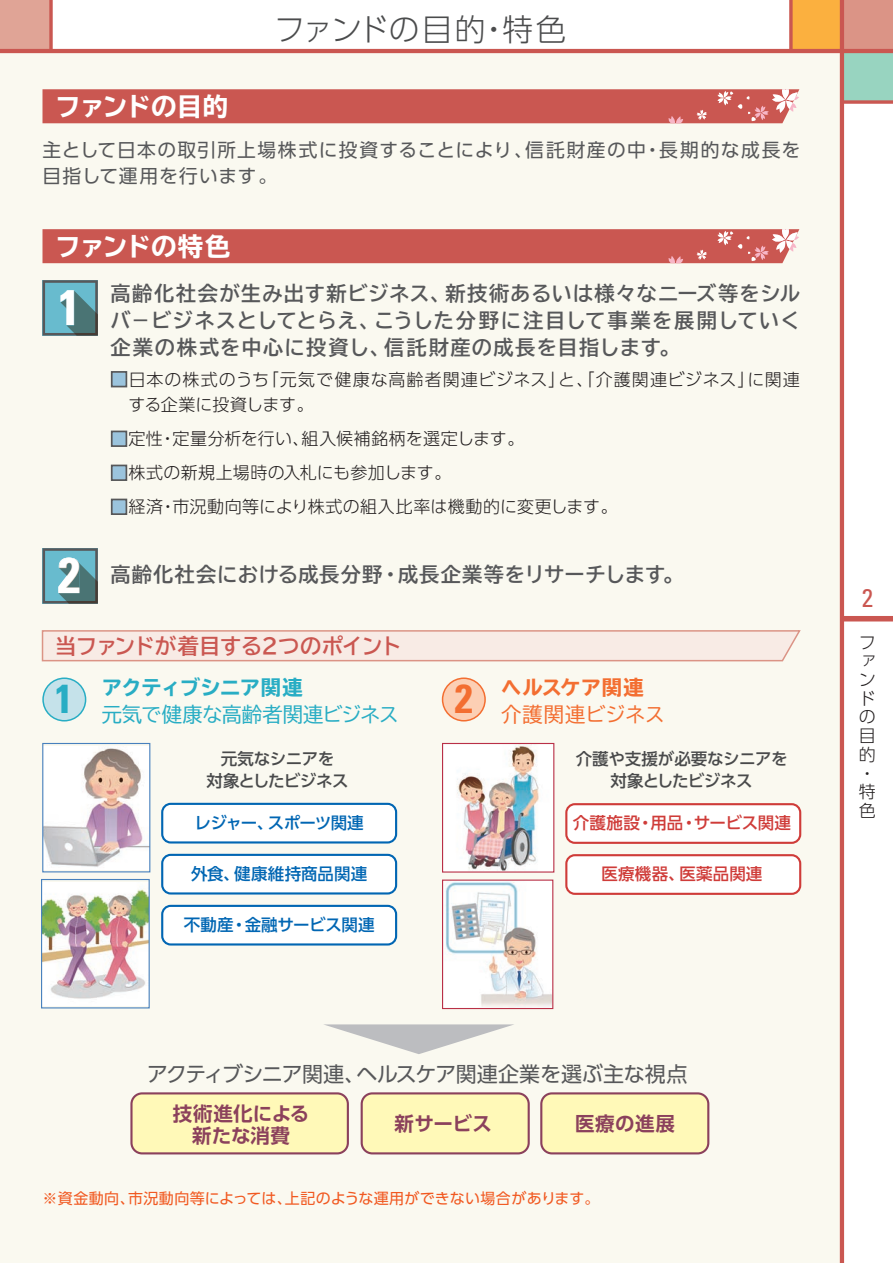
<style>
.page{position:relative;width:893px;height:1263px;background:#fff}
.page>*{position:absolute;margin:0;border:0;box-sizing:border-box;transform-origin:0 0}
.t1{font:700 condensed 49.95px "Univers";color:#fff}
.t2{font:300 30.75px "UD Shin Go Pro";letter-spacing:.005em;color:#4b4c4d}
.t3{font:700 expanded 25.5px "TBUD Go Std";letter-spacing:-.025em;color:#fff}
.t4{font:condensed 25.5px "Univers";color:#ca5751}
.t5{font:700 21.3px "TBUD Go Std";letter-spacing:-.025em;color:#ca5751}
.t6{font:21px "UD Shin Go Pro";letter-spacing:-.03em;color:#57585a}
.t7{font:700 20.25px/26.7px "TBUD Go Std";letter-spacing:.06em;color:#57585a;text-align:justify}
.t8{font:700 20.25px "TBUD Go Std";letter-spacing:.03em;color:#57585a}
.t9{font:20.25px/26.7px "TBUD Go Std";letter-spacing:-.015em;color:#28adc4}
.t10{font:20.25px/26.7px "TBUD Go Std";color:#f36e31}
.t11{font:700 19.5px/22.5px "UD Shin Go Pro De";letter-spacing:.015em;color:#8b415c;text-align:center}
.t12{font:18.75px/26.2px "UD Shin Go Pro";letter-spacing:.07em;color:#57585a}
.t13{font:300 16.95px/18.8px "UD Shin Go Pro";letter-spacing:.025em;color:#231f20}
.t14{font:300 16.95px/25.5px "UD Shin Go Pro";letter-spacing:.045em;color:#231f20}
.t15{font:500 16.5px/22.5px "UD Shin Go Pro";letter-spacing:-.025em;color:#494a4b;text-align:center}
.t16{font:500 16.5px "UD Shin Go Pro";letter-spacing:.005em;color:#cf3c39}
.t17{font:500 16.5px "UD Shin Go Pro";letter-spacing:-.01em;color:#0166b3}
.t18{font:500 16.5px "UD Shin Go Pro";letter-spacing:-.05em;color:#0166b3}
.t19{font:15px "UD Shin Go Pro";letter-spacing:.025em;color:#f15921}
.s1{color:#9bc4dd}
.s2{font-weight:700;font-stretch:expanded}
</style>
<div class="page">
<div style="left:0;top:0;width:51px;height:51px;background:#e0a496"></div>
<div style="left:842px;top:0;width:51px;height:51px;background:#db9486"></div>
<div style="left:842px;top:51px;width:51px;height:51px;background:#98d4c0"></div>
<div style="left:791px;top:0;width:51px;height:51px;background:#fbb03f"></div>
<svg style="left:49px;top:0;width:4px;height:49px"></svg>
<div style="left:0;top:51px;width:842px;height:1212px;background:#faf9f0"></div>
<div style="left:842px;top:616px;width:51px;height:5px;background:#ca5751"></div>
<hr style="left:840px;top:0;width:4px;height:1263px;background:#ca5751">
<hr style="left:0;top:49px;width:893px;height:4px;background:#ca5751">
<svg style="left:844px;top:100px;width:49px;height:4px"></svg>
<svg style="left:789px;top:0;width:4px;height:49px"></svg>
<div style="left:131px;top:1093px;width:217px;height:60px;background:#fff9b8;border-radius:11px"></div>
<div style="left:130px;top:1092px;width:219px;height:62px;border:2px solid #8b415c;border-radius:11px"></div>
<div style="left:362px;top:1093px;width:167px;height:60px;background:#fff9b8;border-radius:11px"></div>
<div style="left:361px;top:1092px;width:169px;height:62px;border:2px solid #8b415c;border-radius:11px"></div>
<div style="left:541px;top:1093px;width:167px;height:60px;background:#fff9b8;border-radius:11px"></div>
<div style="left:540px;top:1092px;width:169px;height:62px;border:2px solid #8b415c;border-radius:11px"></div>
<div style="left:42px;top:89px;width:757px;height:34px;background:#ca5751"></div>
<div style="left:42px;top:229px;width:757px;height:34px;background:#ca5751"></div>
<svg style="left:41px;top:630px;width:760px;height:32px"></svg>
<svg style="left:43px;top:280px;width:55px;height:55px"></svg>
<div style="left:111px;top:371px;width:16px;height:16px;border:2px solid #57585a"></div>
<div style="left:111px;top:431px;width:16px;height:16px;border:2px solid #57585a"></div>
<div style="left:111px;top:465px;width:16px;height:16px;border:2px solid #57585a"></div>
<div style="left:111px;top:499px;width:16px;height:16px;border:2px solid #57585a"></div>
<svg style="left:43px;top:548px;width:55px;height:55px"></svg>
<img style="left:43px;top:882px;width:105px;height:123px">
<div style="left:41px;top:879px;width:109px;height:129px;border:1px solid #4780bd"></div>
<img style="left:44px;top:746px;width:104px;height:123px">
<div style="left:42px;top:743px;width:108px;height:129px;border:1px solid #4780bd"></div>
<div style="left:443px;top:743px;width:111px;height:129px;background:#fff"></div>
<img style="left:457px;top:745px;width:82px;height:125px">
<div style="left:442px;top:743px;width:112px;height:129px;border:1px solid #b93047"></div>
<img style="left:444px;top:881px;width:107px;height:126px">
<div style="left:442px;top:879px;width:111px;height:130px;border:1px solid #b93047"></div>
<div style="left:43px;top:678px;width:43px;height:43px;background:#c5e2ea;border-radius:50%"></div>
<div style="left:42px;top:677px;width:44px;height:44px;border:2px solid #28adc4;border-radius:50%"></div>
<div style="left:443px;top:678px;width:42px;height:43px;background:#fccfb4;border-radius:50%"></div>
<div style="left:442px;top:677px;width:44px;height:44px;border:2px solid #f36e31;border-radius:50%"></div>
<div style="left:566px;top:804px;width:234px;height:39px;background:#fff;border-radius:8px"></div>
<div style="left:565px;top:803px;width:236px;height:41px;border:2px solid #cf3c39;border-radius:8px"></div>
<div style="left:566px;top:855px;width:234px;height:39px;background:#fff;border-radius:8px"></div>
<div style="left:565px;top:854px;width:236px;height:41px;border:2px solid #cf3c39;border-radius:8px"></div>
<div style="left:162px;top:804px;width:234px;height:38px;background:#fff;border-radius:8px"></div>
<div style="left:161px;top:803px;width:236px;height:40px;border:2px solid #0166b3;border-radius:8px"></div>
<div style="left:162px;top:855px;width:234px;height:38px;background:#fff;border-radius:8px"></div>
<div style="left:161px;top:854px;width:236px;height:40px;border:2px solid #0166b3;border-radius:8px"></div>
<div style="left:162px;top:906px;width:234px;height:38px;background:#fff;border-radius:8px"></div>
<div style="left:161px;top:905px;width:236px;height:40px;border:2px solid #0166b3;border-radius:8px"></div>
<svg style="left:324px;top:1024px;width:190px;height:30px"></svg>
<p class="t3" style="left:55px;top:92px;width:175px">ファンドの目的</p>
<h2 class="t2" style="left:274px;top:4px;width:294px">ファンドの目的・特色</h2>
<p class="t12" style="left:43px;top:136px;width:759px">主として日本の取引所上場株式に投資することにより、信託財産の中・長期的な成長を目指して運用を行います。</p>
<p class="t3" style="left:55px;top:232px;width:177px">ファンドの特色</p>
<h1 class="t1" style="left:58px;top:277px;width:24px">1</h1>
<p class="t7" style="left:111px;top:281px;width:692px">高齢化社会が生み出す新ビジネス、新技術あるいは様々なニーズ等をシルバ－ビジネスとしてとらえ、こうした分野に注目して事業を展開していく企業の株式を中心に投資し、信託財産の成長を目指します。</p>
<h1 class="t1" style="left:58px;top:545px;width:24px">2</h1>
<p class="t14" style="left:129px;top:366px;width:673px;text-indent:-18px"><span class="s1">■</span>日本の株式のうち「元気で健康な高齢者関連ビジネス」と、「介護関連ビジネス」に関連する企業に投資します。</p>
<p class="t13" style="left:111px;top:429px;width:415px"><span class="s1">■</span>定性・定量分析を行い、組入候補銘柄を選定します。</p>
<p class="t13" style="left:111px;top:463px;width:342px"><span class="s1">■</span>株式の新規上場時の入札にも参加します。</p>
<p class="t13" style="left:111px;top:497px;width:509px"><span class="s1">■</span>経済・市況動向等により株式の組入比率は機動的に変更します。</p>
<p class="t8" style="left:111px;top:558px;width:574px">高齢化社会における成長分野・成長企業等をリサーチします。</p>
<p class="t5" style="left:55px;top:628px;width:348px">当ファンドが着目する2つのポイント</p>
<p class="t9" style="left:55px;top:674px;width:345px;text-indent:47px"><span class="s2">アクティブシニア関連<br></span><sup>1</sup> 元気で健康な高齢者関連ビジネス</p>
<p class="t10" style="left:455px;top:674px;width:212px;text-indent:46px"><span class="s2">ヘルスケア関連<br></span><sup>2</sup> 介護関連ビジネス</p>
<p class="t15" style="left:206px;top:747px;width:144px">元気なシニアを<br>対象としたビジネス</p>
<p class="t15" style="left:576px;top:747px;width:213px">介護や支援が必要なシニアを対象としたビジネス</p>
<p class="t16" style="left:573px;top:809px;width:220px">介護施設・用品・サービス関連</p>
<p class="t16" style="left:601px;top:860px;width:162px">医療機器、医薬品関連</p>
<p class="t18" style="left:195px;top:809px;width:171px">レジャー、スポーツ関連</p>
<p class="t17" style="left:191px;top:860px;width:178px">外食、健康維持商品関連</p>
<p class="t17" style="left:184px;top:911px;width:192px">不動産・金融サービス関連</p>
<p class="t6" style="left:147px;top:1057px;width:542px">アクティブシニア関連、ヘルスケア関連企業を選ぶ主な視点</p>
<p class="t11" style="left:173px;top:1101px;width:138px">技術進化による新たな消費</p>
<p class="t11" style="left:395px;top:1112px;width:99px">新サービス</p>
<p class="t11" style="left:575px;top:1112px;width:101px">医療の進展</p>
<p class="t19" style="left:43px;top:1186px;width:558px">※資金動向、市況動向等によっては、上記のような運用ができない場合があります。</p>
<p class="t4" style="left:862px;top:582px;width:13px">2</p>
<p class="t13" style="left:859px;top:632px;width:18px">ファンドの目的・特色</p>
</div>
